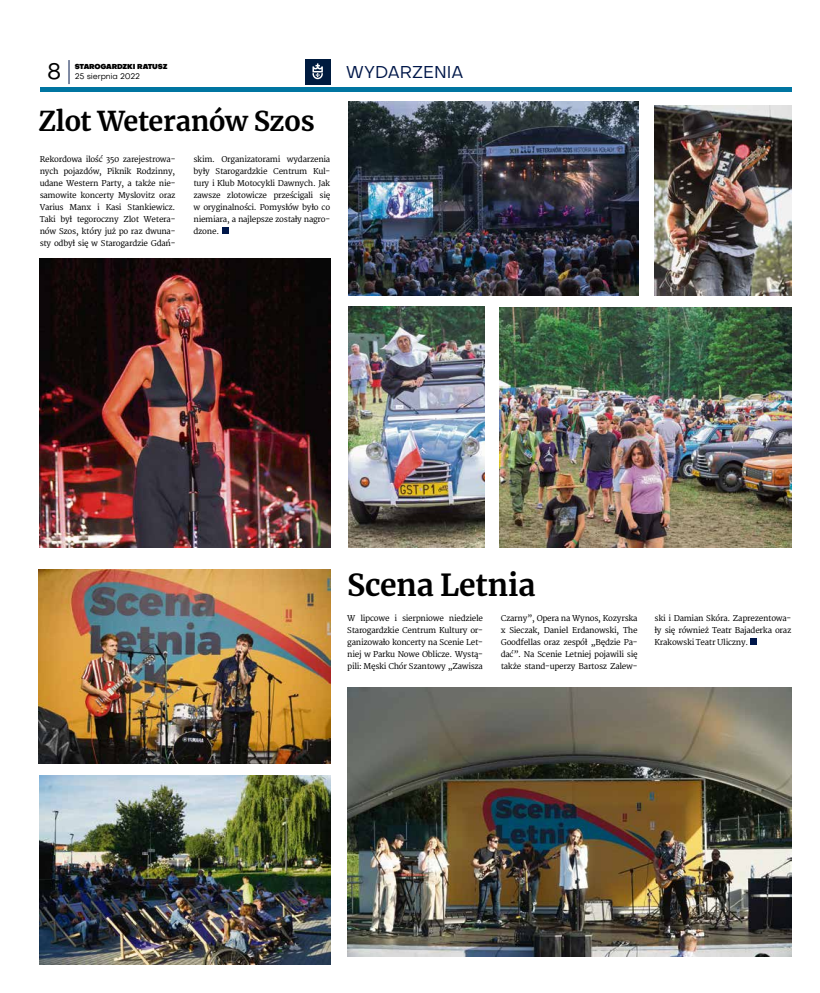
<style>
.page{position:relative;width:820px;height:993px;background:#fff}
.page>*{position:absolute;margin:0;border:0;box-sizing:border-box;transform-origin:0 0}
.t1{font:700 30px "Merriweather";letter-spacing:-.01em;color:#000}
.t2{font:700 27px "Merriweather";letter-spacing:-.015em;color:#000}
.t3{font:22px "Objectivity";color:#000}
.t4{font:17px "Objectivity";color:#001749}
.t5{font:8px/12px "Merriweather";letter-spacing:-.03em;color:#000;text-align:justify}
.t6{font:8px "Objectivity";letter-spacing:-.02em;color:#000}
.t7{font:900 7px "Objectivity";letter-spacing:-.02em;color:#000}
</style>
<div class="page">
<hr style="left:40px;top:87px;width:751px;height:4px;background:#0075a1">
<svg style="left:68px;top:60px;width:1px;height:24px"></svg>
<div style="left:305px;top:59px;width:25px;height:25px;background:#001b3f"></div>
<svg style="left:312px;top:63px;width:11px;height:16px"></svg>
<img style="left:347px;top:687px;width:444px;height:268px">
<img style="left:40px;top:775px;width:290px;height:189px">
<img style="left:39px;top:569px;width:291px;height:194px">
<div style="left:222px;top:227px;width:6px;height:7px;background:#00174a"></div>
<svg style="left:750px;top:638px;width:5px;height:6px"></svg>
<img style="left:499px;top:307px;width:292px;height:240px">
<img style="left:348px;top:102px;width:290px;height:193px">
<img style="left:40px;top:259px;width:290px;height:288px">
<img style="left:348px;top:306px;width:136px;height:241px">
<img style="left:654px;top:105px;width:137px;height:190px">
<h3 class="t3" style="left:47px;top:57px;width:16px">8</h3>
<p class="t6" style="left:75px;top:71px;width:67px">25 sierpnia 2022</p>
<p class="t7" style="left:75px;top:61px;width:94px">STAROGARDZKI RATUSZ</p>
<h2 class="t2" style="left:39px;top:103px;width:277px">Zlot Weteranów Szos</h2>
<p class="t5" style="left:40px;top:153px;width:137px">Rekordowa ilość 350 zarejestrowa&shy;nych pojazdów, Piknik Rodzinny, udane Western Party, a także nie&shy;samowite koncerty Myslovitz oraz Varius Manx i Kasi Stankiewicz.<br>Taki był tegoroczny Zlot Wetera&shy;nów Szos, który już po raz dwuna&shy;sty odbył się w Starogardzie Gdań-</p>
<p class="t5" style="left:193px;top:153px;width:138px">skim. Organizatorami wydarzenia były Starogardzkie Centrum Kul&shy;tury i Klub Motocykli Dawnych. Jak zawsze zlotowicze prześcigali się w oryginalności. Pomysłów było co niemiara, a najlepsze zostały nagro&shy;dzone.</p>
<h3 class="t4" style="left:345px;top:61px;width:119px">WYDARZENIA</h3>
<h1 class="t1" style="left:347px;top:564px;width:189px">Scena Letnia</h1>
<p class="t5" style="left:347px;top:611px;width:137px">W lipcowe i sierpniowe niedziele Starogardzkie Centrum Kultury or&shy;ganizowało koncerty na Scenie Let&shy;niej w Parku Nowe Oblicze. Wystą&shy;pili: Męski Chór Szantowy „Zawisza</p>
<p class="t5" style="left:500px;top:611px;width:138px">Czarny”, Opera na Wynos, Kozyrska x Sieczak, Daniel Erdanowski, The Goodfellas oraz zespół „Będzie Pa&shy;dać”. Na Scenie Letniej pojawili się także stand-uperzy Bartosz Zalew-</p>
<p class="t5" style="left:654px;top:611px;width:138px">ski i Damian Skóra. Zaprezentowa&shy;ły się również Teatr Bajaderka oraz Krakowski Teatr Uliczny.</p>
</div>
